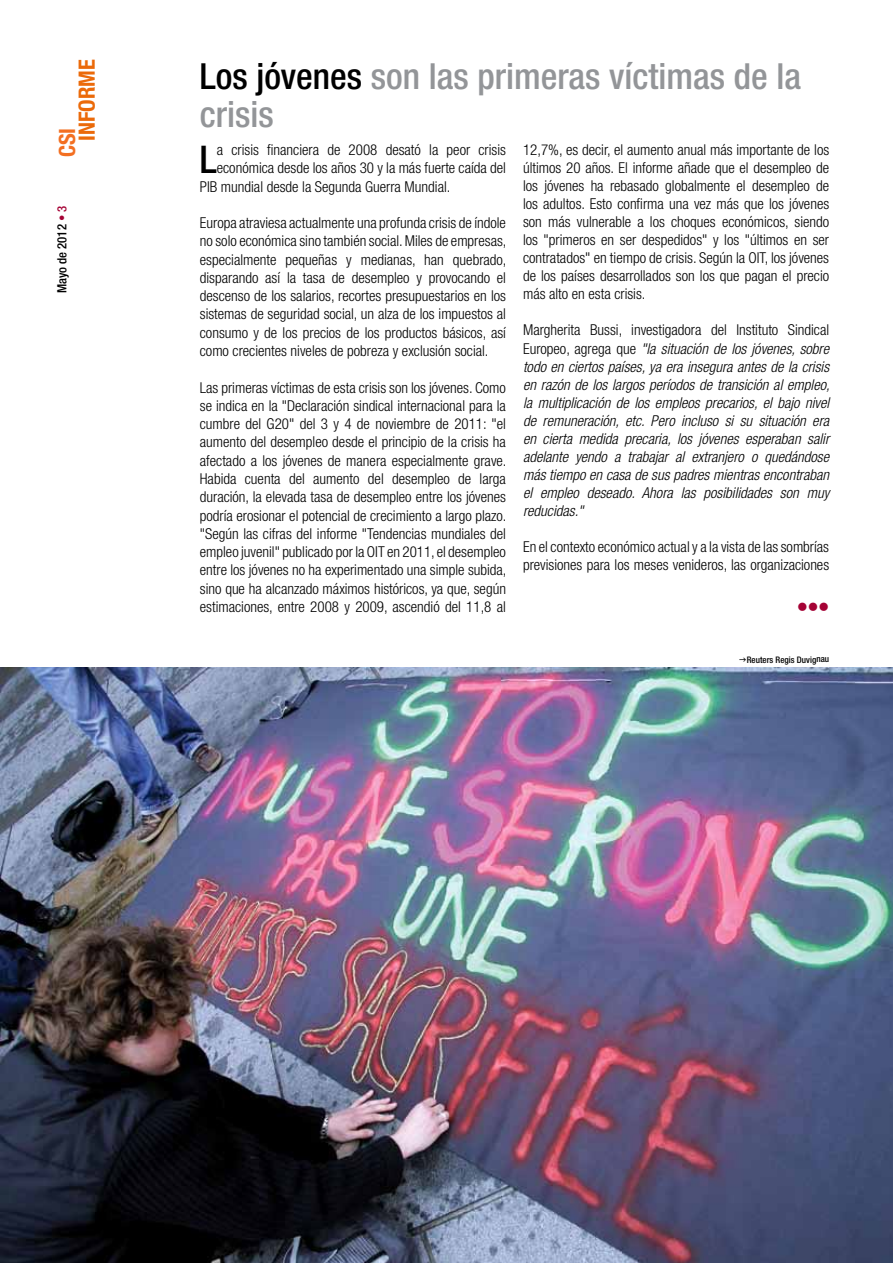
<style>
.page{position:relative;width:893px;height:1263px;background:#fff}
.page>*{position:absolute;margin:0;border:0;box-sizing:border-box;transform-origin:0 0}
.t1{font:500 condensed 38.25px "Helvetica Neue LT Std";color:#000}
.t2{font:500 condensed 36px/37.5px "Helvetica Neue LT Std";color:#939598}
.t3{font:700 condensed 22.5px "Helvetica Neue LT Std";color:#eb6a0a}
.t4{font:700 condensed 22.5px "Helvetica Neue LT Std";color:#f36f21}
.t5{font:300 condensed 15px/18.3px "Helvetica Neue LT Std";color:#000;text-align:justify}
.t6{font:italic 300 condensed 15px/18px "Helvetica Neue LT Std";color:#000;text-align:justify}
.t7{font:14.25px "Wingdings";color:#a50235}
.t8{font:500 condensed 12.75px "Helvetica Neue LT Std";color:#000}
.t9{font:500 condensed 9px "Helvetica Neue LT Std";color:#000}
.s1{color:#a50235}
.s2{color:#000}
.s3{font-style:normal}
</style>
<div class="page">
<img style="left:0;top:668px;width:893px;height:595px">
<h3 class="t3" style="left:73px;top:141px;width:81px;rotate:-90deg">INFORME</h3>
<h3 class="t4" style="left:54px;top:157px;width:29px;rotate:-90deg">CSI</h3>
<p class="t8" style="left:54px;top:293px;width:89px;rotate:-90deg">Mayo de 2012 <span class="s1">• 3</span></p>
<h2 class="t2" style="left:200px;top:58px;width:603px"><span class="s2">Los jóvenes</span> son las primeras víctimas de la crisis</h2>
<h1 class="t1" style="left:200px;top:137px;width:18px">L</h1>
<p class="t5" style="left:217px;top:141px;width:291px">a crisis financiera de 2008 desató la peor crisis</p>
<p class="t5" style="left:217px;top:159px;width:291px">económica desde los años 30 y la más fuerte caída del</p>
<p class="t5" style="left:200px;top:177px;width:252px">PIB mundial desde la Segunda Guerra Mundial.</p>
<p class="t5" style="left:200px;top:214px;width:308px">Europa atraviesa actualmente una profunda crisis de índole no solo económica sino también social. Miles de empresas, especialmente pequeñas y medianas, han quebrado, disparando así la tasa de desempleo y provocando el descenso de los salarios, recortes presupuestarios en los sistemas de seguridad social, un alza de los impuestos al consumo y de los precios de los productos básicos, así como crecientes niveles de pobreza y exclusión social.</p>
<p class="t5" style="left:200px;top:378px;width:308px">Las primeras víctimas de esta crisis son los jóvenes. Como se indica en la "Declaración sindical internacional para la cumbre del G20" del 3 y 4 de noviembre de 2011: "el aumento del desempleo desde el principio de la crisis ha afectado a los jóvenes de manera especialmente grave.<br>Habida cuenta del aumento del desempleo de larga duración, la elevada tasa de desempleo entre los jóvenes podría erosionar el potencial de crecimiento a largo plazo. "Según las cifras del informe "Tendencias mundiales del empleo juvenil" publicado por la OIT en 2011, el desempleo entre los jóvenes no ha experimentado una simple subida, sino que ha alcanzado máximos históricos, ya que, según estimaciones, entre 2008 y 2009, ascendió del 11,8 al</p>
<p class="t5" style="left:523px;top:141px;width:308px">12,7%, es decir, el aumento anual más importante de los últimos 20 años. El informe añade que el desempleo de los jóvenes ha rebasado globalmente el desempleo de los adultos. Esto confirma una vez más que los jóvenes son más vulnerable a los choques económicos, siendo los "primeros en ser despedidos" y los "últimos en ser contratados" en tiempo de crisis. Según la OIT, los jóvenes de los países desarrollados son los que pagan el precio más alto en esta crisis.</p>
<p class="t6" style="left:523px;top:322px;width:308px"><span class="s3">Margherita Bussi, investigadora del Instituto Sindical Europeo, agrega que</span> "la situación de los jóvenes, sobre todo en ciertos países, ya era insegura antes de la crisis en razón de los largos períodos de transición al empleo, la multiplicación de los empleos precarios, el bajo nivel de remuneración, etc. Pero incluso si su situación era en cierta medida precaria, los jóvenes esperaban salir adelante yendo a trabajar al extranjero o quedándose más tiempo en casa de sus padres mientras encontraban el empleo deseado. Ahora las posibilidades son muy reducidas."</p>
<p class="t5" style="left:523px;top:537px;width:308px">En el contexto económico actual y a la vista de las sombrías previsiones para los meses venideros, las organizaciones</p>
<p class="t7" style="left:797px;top:599px;width:33px">●●●</p>
<p class="t9" style="left:747px;top:655px;width:84px;rotate:-1deg">Reuters Regis Duvignau</p>
</div>
